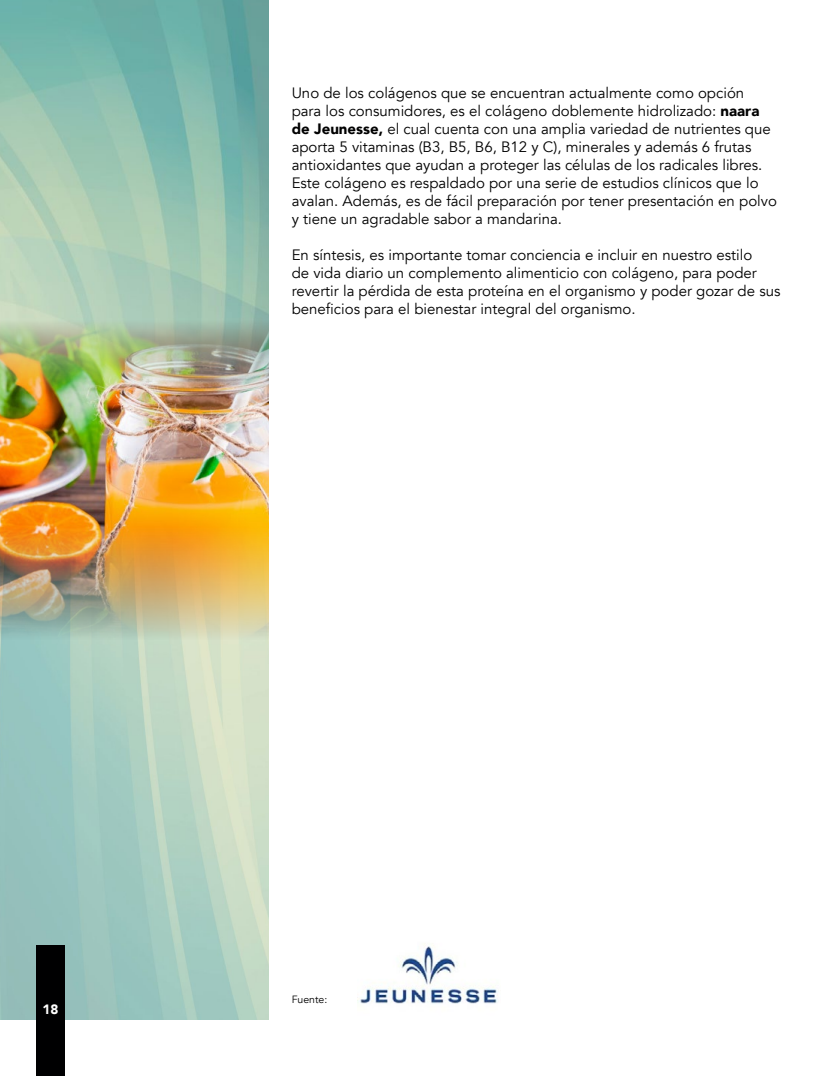
<style>
.page{position:relative;width:830px;height:1076px;background:#fff}
.page>*{position:absolute;margin:0;border:0;box-sizing:border-box;transform-origin:0 0}
.t1{font:15px/18px "Avenir";color:#000001}
.t2{font:900 13.5px "Avenir";color:#fff}
.t3{font:10.5px "Avenir";color:#000001}
.s1{font-weight:900}
</style>
<div class="page">
<img style="left:0;top:460px;width:268px;height:37px">
<img style="left:0;top:497px;width:268px;height:522px">
<img style="left:0;top:0;width:268px;height:460px">
<div style="left:36px;top:945px;width:29px;height:131px;background:#000001"></div>
<img style="left:357px;top:944px;width:141px;height:60px">
<p class="t1" style="left:291px;top:84px;width:486px">Uno de los colágenos que se encuentran actualmente como opción para los consumidores, es el colágeno doblemente hidrolizado: <span class="s1">naara de Jeunesse,</span> el cual cuenta con una amplia variedad de nutrientes que aporta 5 vitaminas (B3, B5, B6, B12 y C), minerales y además 6 frutas antioxidantes que ayudan a proteger las células de los radicales libres.<br>Este colágeno es respaldado por una serie de estudios clínicos que lo avalan. Además, es de fácil preparación por tener presentación en polvo y tiene un agradable sabor a mandarina.</p>
<p class="t1" style="left:291px;top:246px;width:490px">En síntesis, es importante tomar conciencia e incluir en nuestro estilo<br>de vida diario un complemento alimenticio con colágeno, para poder revertir la pérdida de esta proteína en el organismo y poder gozar de sus beneficios para el bienestar integral del organismo.</p>
<p class="t2" style="left:42px;top:998px;width:17px">18</p>
<p class="t3" style="left:291px;top:993px;width:37px">Fuente:</p>
</div>
